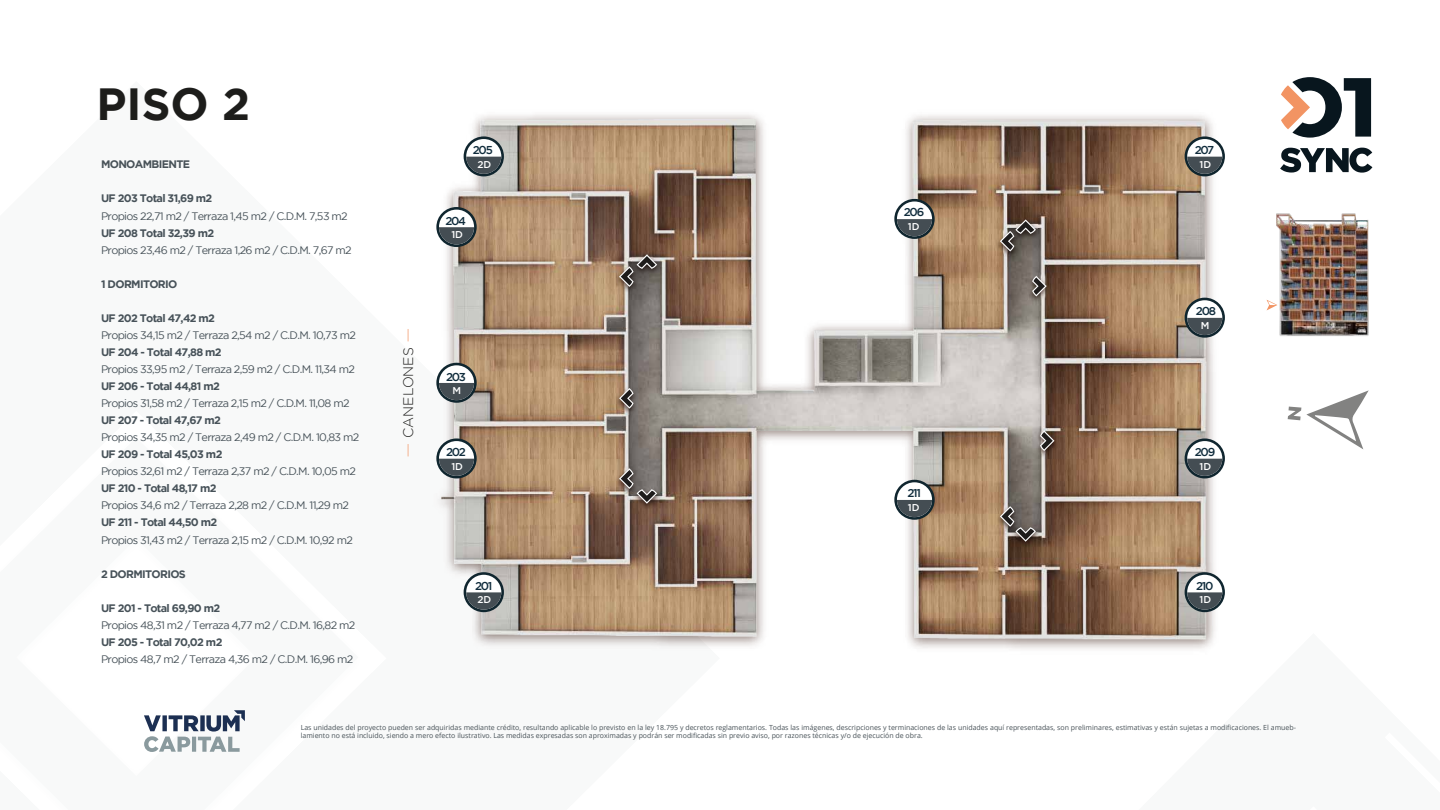
<style>
.page{position:relative;width:1440px;height:810px;background:#fff}
.page>*{position:absolute;margin:0;border:0;box-sizing:border-box;transform-origin:0 0}
.t1{font:700 45px "Gotham";color:#1d1d1b}
.t2{font:300 13.9px "Gotham";color:#1d1d1b}
.t3{font:500 11.4px "Gotham";letter-spacing:-.11em;color:#102c3c}
.t4{font:10.9px "Gotham";letter-spacing:-.06em;color:#475259}
.t5{font:700 10.9px "Gotham";letter-spacing:-.06em;color:#475259}
.t6{font:700 10.9px "Gotham";letter-spacing:-.06em;color:#485258}
.t7{font:500 9.9px "Gotham";color:#fff}
.t8{font:7px/8.4px "Open Sans";color:#485258}
</style>
<div class="page">
<svg style="left:144px;top:710px;width:101px;height:42px"></svg>
<svg style="left:1281px;top:77px;width:90px;height:61px"></svg>
<svg style="left:1280px;top:148px;width:92px;height:25px"></svg>
<svg style="left:1288px;top:390px;width:81px;height:59px"></svg>
<img style="left:1266px;top:213px;width:103px;height:123px">
<svg style="left:408px;top:444px;width:1px;height:13px"></svg>
<svg style="left:408px;top:329px;width:1px;height:12px"></svg>
<svg style="left:1267px;top:300px;width:10px;height:10px"></svg>
<img style="left:437px;top:114px;width:778px;height:535px">
<img style="left:442px;top:120px;width:764px;height:519px">
<img style="left:629px;top:250px;width:35px;height:29px">
<img style="left:612px;top:262px;width:29px;height:35px">
<svg style="left:619px;top:254px;width:38px;height:33px"></svg>
<img style="left:612px;top:383px;width:29px;height:35px">
<svg style="left:619px;top:388px;width:15px;height:21px"></svg>
<img style="left:612px;top:464px;width:29px;height:34px">
<img style="left:629px;top:484px;width:35px;height:29px">
<svg style="left:619px;top:468px;width:38px;height:36px"></svg>
<img style="left:1033px;top:426px;width:29px;height:35px">
<svg style="left:1040px;top:430px;width:14px;height:21px"></svg>
<img style="left:1025px;top:271px;width:29px;height:35px">
<svg style="left:1032px;top:276px;width:15px;height:20px"></svg>
<img style="left:1008px;top:215px;width:35px;height:29px">
<img style="left:1008px;top:522px;width:35px;height:29px">
<img style="left:993px;top:501px;width:29px;height:35px">
<svg style="left:1000px;top:506px;width:36px;height:36px"></svg>
<img style="left:993px;top:226px;width:29px;height:35px">
<svg style="left:1000px;top:219px;width:36px;height:33px"></svg>
<svg style="left:1185px;top:136px;width:40px;height:40px"></svg>
<svg style="left:1185px;top:298px;width:40px;height:40px"></svg>
<svg style="left:1185px;top:438px;width:40px;height:40px"></svg>
<svg style="left:1185px;top:572px;width:40px;height:40px"></svg>
<svg style="left:894px;top:480px;width:41px;height:40px"></svg>
<svg style="left:894px;top:199px;width:41px;height:40px"></svg>
<svg style="left:464px;top:572px;width:40px;height:40px"></svg>
<svg style="left:436px;top:438px;width:41px;height:40px"></svg>
<svg style="left:436px;top:363px;width:41px;height:40px"></svg>
<svg style="left:436px;top:207px;width:41px;height:40px"></svg>
<svg style="left:464px;top:136px;width:40px;height:40px"></svg>
<h1 class="t1" style="left:97px;top:78px;width:155px">PISO 2</h1>
<p class="t6" style="left:101px;top:158px;width:91px">MONOAMBIENTE</p>
<p class="t5" style="left:101px;top:192px;width:113px">UF 203 Total 31,69 m2</p>
<p class="t4" style="left:101px;top:210px;width:248px">Propios 22,71 m2 / Terraza 1,45 m2 / C.D.M. 7,53 m2</p>
<p class="t5" style="left:101px;top:226px;width:115px">UF 208 Total 32,39 m2</p>
<p class="t4" style="left:101px;top:244px;width:252px">Propios 23,46 m2 / Terraza 1,26 m2 / C.D.M. 7,67 m2</p>
<p class="t5" style="left:101px;top:278px;width:78px">1 DORMITORIO</p>
<p class="t5" style="left:101px;top:312px;width:116px">UF 202 Total 47,42 m2</p>
<p class="t4" style="left:101px;top:329px;width:256px">Propios 34,15 m2 / Terraza 2,54 m2 / C.D.M. 10,73 m2</p>
<p class="t5" style="left:101px;top:346px;width:122px">UF 204 - Total 47,88 m2</p>
<p class="t4" style="left:101px;top:363px;width:256px">Propios 33,95 m2 / Terraza 2,59 m2 / C.D.M. 11,34 m2</p>
<p class="t5" style="left:101px;top:380px;width:120px">UF 206 - Total 44,81 m2</p>
<p class="t4" style="left:101px;top:397px;width:250px">Propios 31,58 m2 / Terraza 2,15 m2 / C.D.M. 11,08 m2</p>
<p class="t5" style="left:101px;top:414px;width:122px">UF 207 - Total 47,67 m2</p>
<p class="t4" style="left:101px;top:431px;width:260px">Propios 34,35 m2 / Terraza 2,49 m2 / C.D.M. 10,83 m2</p>
<p class="t5" style="left:101px;top:448px;width:123px">UF 209 - Total 45,03 m2</p>
<p class="t4" style="left:101px;top:465px;width:256px">Propios 32,61 m2 / Terraza 2,37 m2 / C.D.M. 10,05 m2</p>
<p class="t5" style="left:101px;top:482px;width:117px">UF 210 - Total 48,17 m2</p>
<p class="t4" style="left:101px;top:500px;width:249px">Propios 34,6 m2 / Terraza 2,28 m2 / C.D.M. 11,29 m2</p>
<p class="t5" style="left:101px;top:516px;width:118px">UF 211 - Total 44,50 m2</p>
<p class="t4" style="left:101px;top:534px;width:253px">Propios 31,43 m2 / Terraza 2,15 m2 / C.D.M. 10,92 m2</p>
<p class="t5" style="left:101px;top:567px;width:86px">2 DORMITORIOS</p>
<p class="t5" style="left:101px;top:602px;width:121px">UF 201 - Total 69,90 m2</p>
<p class="t4" style="left:101px;top:619px;width:256px">Propios 48,31 m2 / Terraza 4,77 m2 / C.D.M. 16,82 m2</p>
<p class="t5" style="left:101px;top:636px;width:123px">UF 205 - Total 70,02 m2</p>
<p class="t4" style="left:101px;top:653px;width:254px">Propios 48,7 m2 / Terraza 4,36 m2 / C.D.M. 16,96 m2</p>
<p class="t3" style="left:473px;top:143px;width:21px">205</p>
<p class="t7" style="left:477px;top:158px;width:15px">2D</p>
<p class="t3" style="left:445px;top:214px;width:22px">204</p>
<p class="t7" style="left:451px;top:229px;width:13px">1D</p>
<p class="t2" style="left:401px;top:438px;width:92px;rotate:-90deg">CANELONES</p>
<p class="t3" style="left:446px;top:370px;width:21px">203</p>
<p class="t7" style="left:453px;top:385px;width:10px">M</p>
<p class="t3" style="left:446px;top:446px;width:21px">202</p>
<p class="t7" style="left:451px;top:460px;width:13px">1D</p>
<p class="t3" style="left:475px;top:579px;width:19px">201</p>
<p class="t7" style="left:477px;top:594px;width:15px">2D</p>
<p class="t3" style="left:904px;top:206px;width:22px">206</p>
<p class="t7" style="left:908px;top:221px;width:13px">1D</p>
<p class="t3" style="left:907px;top:487px;width:15px">211</p>
<p class="t7" style="left:908px;top:502px;width:13px">1D</p>
<p class="t3" style="left:1195px;top:143px;width:21px">207</p>
<p class="t7" style="left:1200px;top:158px;width:13px">1D</p>
<p class="t3" style="left:1196px;top:305px;width:22px">208</p>
<p class="t7" style="left:1201px;top:320px;width:10px">M</p>
<p class="t3" style="left:1195px;top:446px;width:22px">209</p>
<p class="t7" style="left:1200px;top:460px;width:13px">1D</p>
<p class="t3" style="left:1196px;top:579px;width:19px">210</p>
<p class="t7" style="left:1200px;top:594px;width:13px">1D</p>
<p class="t8" style="left:301px;top:723px;width:997px">Las unidades del proyecto pueden ser adquiridas mediante crédito, resultando aplicable lo previsto en la ley 18.795 y decretos reglamentarios. Todas las imágenes, descripciones y terminaciones de las unidades aquí representadas, son preliminares, estimativas y están sujetas a modificaciones. El amueb&shy;lamiento no está incluido, siendo a mero efecto ilustrativo. Las medidas expresadas son aproximadas y podrán ser modificadas sin previo aviso, por razones técnicas y/o de ejecución de obra.</p>
</div>
